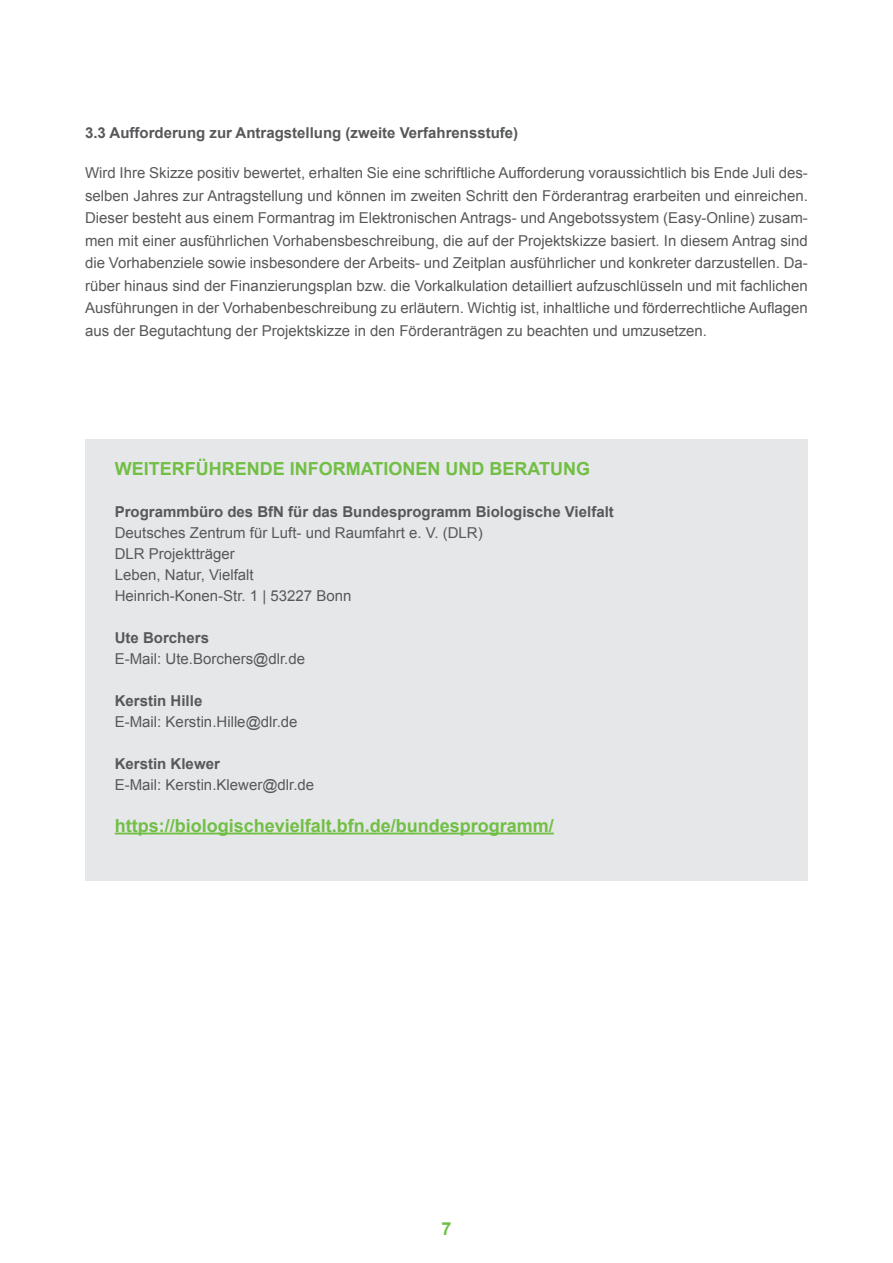
<style>
.page{position:relative;width:893px;height:1263px;background:#fff}
.page>*{position:absolute;margin:0;border:0;box-sizing:border-box;transform-origin:0 0}
.t1{font:700 18px "Arial";color:#71bf44}
.t2{font:15px/22.5px "Arial";color:#57585a;text-align:justify}
.t3{font:700 15px "Arial";color:#57585a}
</style>
<div class="page">
<div style="left:85px;top:439px;width:723px;height:441px;background:#e6e7e9"></div>
<hr style="left:115px;top:832px;width:439px;height:2px;background:#71bf44">
<p class="t3" style="left:85px;top:123px;width:435px">3.3 Aufforderung zur Antragstellung (zweite Verfahrensstufe)</p>
<p class="t2" style="left:85px;top:162px;width:724px">Wird Ihre Skizze positiv bewertet, erhalten Sie eine schriftliche Aufforderung voraussichtlich bis Ende Juli des&shy;selben Jahres zur Antragstellung und können im zweiten Schritt den Förderantrag erarbeiten und einreichen.<br>Dieser besteht aus einem Formantrag im Elektronischen Antrags- und Angebotssystem (Easy-Online) zusam&shy;men mit einer ausführlichen Vorhabensbeschreibung, die auf der Projektskizze basiert. In diesem Antrag sind die Vorhabenziele sowie insbesondere der Arbeits- und Zeitplan ausführlicher und konkreter darzustellen. Da&shy;rüber hinaus sind der Finanzierungsplan bzw. die Vorkalkulation detailliert aufzuschlüsseln und mit fachlichen Ausführungen in der Vorhabenbeschreibung zu erläutern. Wichtig ist, inhaltliche und förderrechtliche Auflagen aus der Begutachtung der Projektskizze in den Förderanträgen zu beachten und umzusetzen.</p>
<p class="t1" style="left:115px;top:456px;width:477px">WEITERFÜHRENDE INFORMATIONEN UND BERATUNG</p>
<p class="t3" style="left:115px;top:501px;width:500px">Programmbüro des BfN für das Bundesprogramm Biologische Vielfalt</p>
<p class="t2" style="left:115px;top:522px;width:369px;line-height:21px;text-align:left">Deutsches Zentrum für Luft- und Raumfahrt e. V. (DLR)<br>DLR Projektträger<br>Leben, Natur, Vielfalt<br>Heinrich-Konen-Str. 1 | 53227 Bonn</p>
<p class="t3" style="left:115px;top:627px;width:96px">Ute Borchers</p>
<p class="t2" style="left:115px;top:647px;width:192px">E-Mail: Ute.Borchers@dlr.de</p>
<p class="t3" style="left:115px;top:690px;width:89px">Kerstin Hille</p>
<p class="t2" style="left:115px;top:710px;width:184px">E-Mail: Kerstin.Hille@dlr.de</p>
<p class="t3" style="left:115px;top:753px;width:107px">Kerstin Klewer</p>
<p class="t2" style="left:115px;top:773px;width:201px">E-Mail: Kerstin.Klewer@dlr.de</p>
<p class="t1" style="left:115px;top:813px;width:441px">https://biologischevielfalt.bfn.de/bundesprogramm/</p>
<p class="t1" style="left:441px;top:1217px;width:12px">7</p>
</div>
